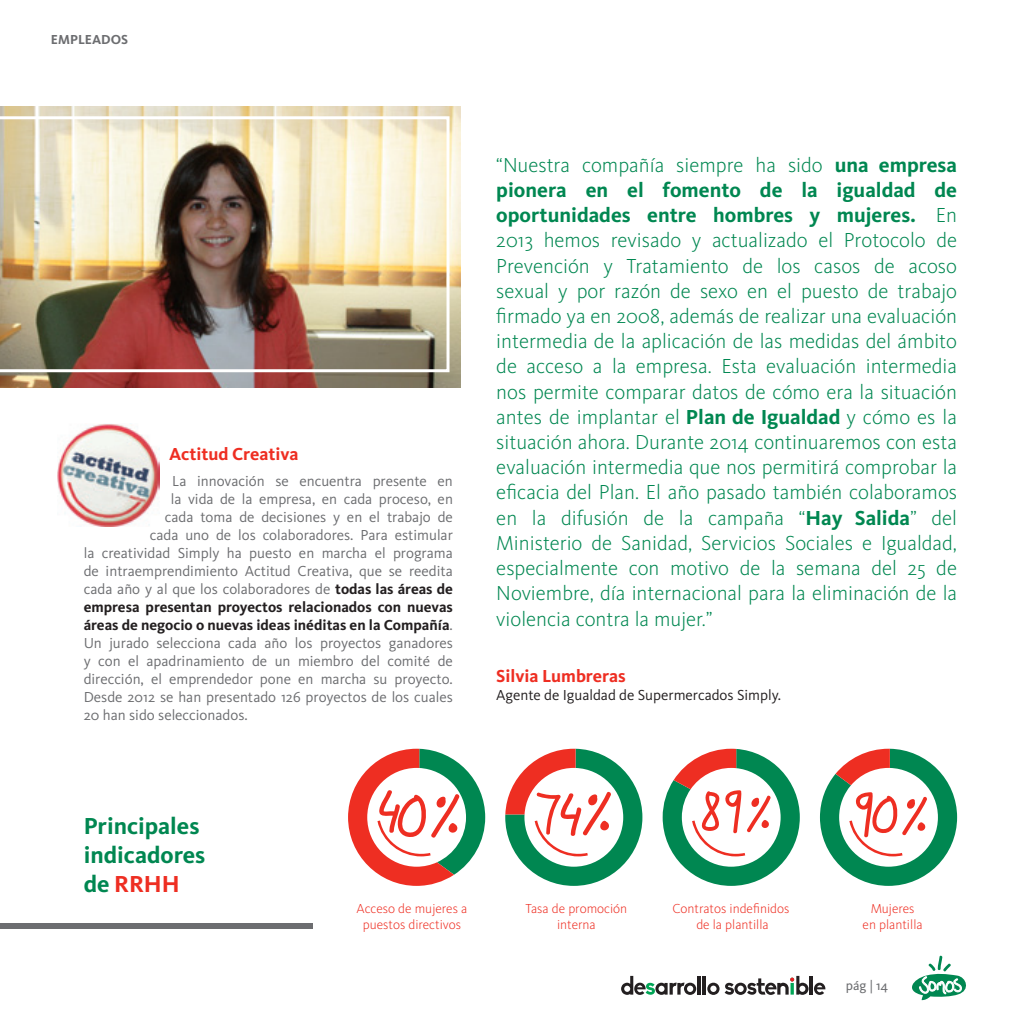
<style>
.page{position:relative;width:1021px;height:1021px;background:#fff}
.page>*{position:absolute;margin:0;border:0;box-sizing:border-box;transform-origin:0 0}
.t1{font:700 24px/28.8px "Kievit OT";color:#008751}
.t2{font:300 21px/25.2px "Kievit OT";color:#008751;text-align:justify}
.t3{font:700 18px "Kievit OT";color:#ee2e22}
.t4{font:15px "Kievit OT";color:#6c6d70}
.t5{font:700 15px "Kievit OT";color:#231f20}
.t6{font:15px "Kievit OT";color:#231f20}
.t7{font:300 13.5px/16.2px "Kievit OT";color:#ee2e22;text-align:center}
.t8{font:700 13.5px "Kievit OT";color:#6c6d70}
.t9{font:13.5px "Kievit OT";color:#6c6d70}
.s1{font-weight:700;color:#231f20}
.s2{font-weight:400;color:#6c6d70}
.s3{color:#ee2e22}
.s4{font-weight:700}
</style>
<div class="page">
<svg style="left:912px;top:955px;width:54px;height:46px"></svg>
<svg style="left:621px;top:975px;width:75px;height:19px"></svg>
<hr style="left:697px;top:975px;width:3px;height:19px;background:#231f20">
<hr style="left:702px;top:975px;width:4px;height:19px;background:#231f20">
<hr style="left:809px;top:975px;width:3px;height:19px;background:#231f20">
<svg style="left:814px;top:982px;width:11px;height:12px"></svg>
<svg style="left:707px;top:975px;width:101px;height:19px"></svg>
<img style="left:0;top:106px;width:460px;height:282px">
<img style="left:0;top:116px;width:449px;height:256px">
<img style="left:57px;top:424px;width:102px;height:102px">
<svg style="left:348px;top:748px;width:137px;height:137px"></svg>
<svg style="left:662px;top:748px;width:137px;height:137px"></svg>
<svg style="left:820px;top:748px;width:137px;height:137px"></svg>
<svg style="left:505px;top:748px;width:137px;height:137px"></svg>
<div style="left:0;top:923px;width:313px;height:6px;background:#6c6d70"></div>
<p class="t8" style="left:51px;top:31px;width:79px">EMPLEADOS</p>
<p class="t3" style="left:169px;top:443px;width:131px">Actitud Creativa</p>
<p class="t4" style="left:172px;top:472px;width:282px">La innovación se encuentra presente en</p>
<p class="t4" style="left:171px;top:490px;width:284px">la vida de la empresa, en cada proceso, en</p>
<p class="t4" style="left:165px;top:508px;width:290px">cada toma de decisiones y en el trabajo de</p>
<p class="t4" style="left:150px;top:526px;width:304px">cada uno de los colaboradores. Para estimular</p>
<p class="t4" style="left:84px;top:544px;width:370px">la creatividad Simply ha puesto en marcha el programa</p>
<p class="t4" style="left:84px;top:562px;width:370px">de intraemprendimiento Actitud Creativa, que se reedita</p>
<p class="t4" style="left:84px;top:580px;width:371px">cada año y al que los colaboradores de <span class="s1">todas las áreas de</span></p>
<p class="t5" style="left:84px;top:598px;width:371px">empresa presentan proyectos relacionados con nuevas</p>
<p class="t5" style="left:84px;top:616px;width:370px">áreas de negocio o nuevas ideas inéditas en la Compañía<span class="s2">.</span></p>
<p class="t4" style="left:84px;top:634px;width:371px">Un jurado selecciona cada año los proyectos ganadores</p>
<p class="t4" style="left:84px;top:652px;width:370px">y con el apadrinamiento de un miembro del comité de</p>
<p class="t4" style="left:84px;top:670px;width:370px">dirección, el emprendedor pone en marcha su proyecto.</p>
<p class="t4" style="left:84px;top:688px;width:370px">Desde 2012 se han presentado 126 proyectos de los cuales</p>
<p class="t4" style="left:84px;top:706px;width:165px">20 han sido seleccionados.</p>
<p class="t1" style="left:84px;top:811px;width:123px">Principales indicadores de <span class="s3">RRHH</span></p>
<p class="t2" style="left:496px;top:152px;width:462px">“Nuestra compañía siempre ha sido <span class="s4">una empresa pionera en el fomento de la igualdad de oportunidades entre hombres y mujeres.</span> En 2013 hemos revisado y actualizado el Protocolo de Prevención y Tratamiento de los casos de acoso sexual y por razón de sexo en el puesto de trabajo firmado ya en 2008, además de realizar una evaluación intermedia de la aplicación de las medidas del ámbito de acceso a la empresa. Esta evaluación intermedia nos permite comparar datos de cómo era la situación antes de implantar el <span class="s4">Plan de Igualdad</span> y cómo es la situación ahora. Durante 2014 continuaremos con esta evaluación intermedia que nos permitirá comprobar la eficacia del Plan. El año pasado también colaboramos en la difusión de la campaña “<span class="s4">Hay Salida</span>” del Ministerio de Sanidad, Servicios Sociales e Igualdad, especialmente con motivo de la semana del 25 de Noviembre, día internacional para la eliminación de la violencia contra la mujer.”</p>
<p class="t3" style="left:496px;top:665px;width:131px">Silvia Lumbreras</p>
<p class="t6" style="left:496px;top:686px;width:286px">Agente de Igualdad de Supermercados Simply.</p>
<p class="t7" style="left:356px;top:900px;width:112px">Acceso de mujeres a puestos directivos</p>
<p class="t7" style="left:525px;top:900px;width:103px">Tasa de promoción interna</p>
<p class="t7" style="left:672px;top:900px;width:118px">Contratos indefinidos de la plantilla</p>
<p class="t7" style="left:862px;top:900px;width:61px">Mujeres en plantilla</p>
<p class="t9" style="left:845px;top:977px;width:44px">pág | 14</p>
</div>
